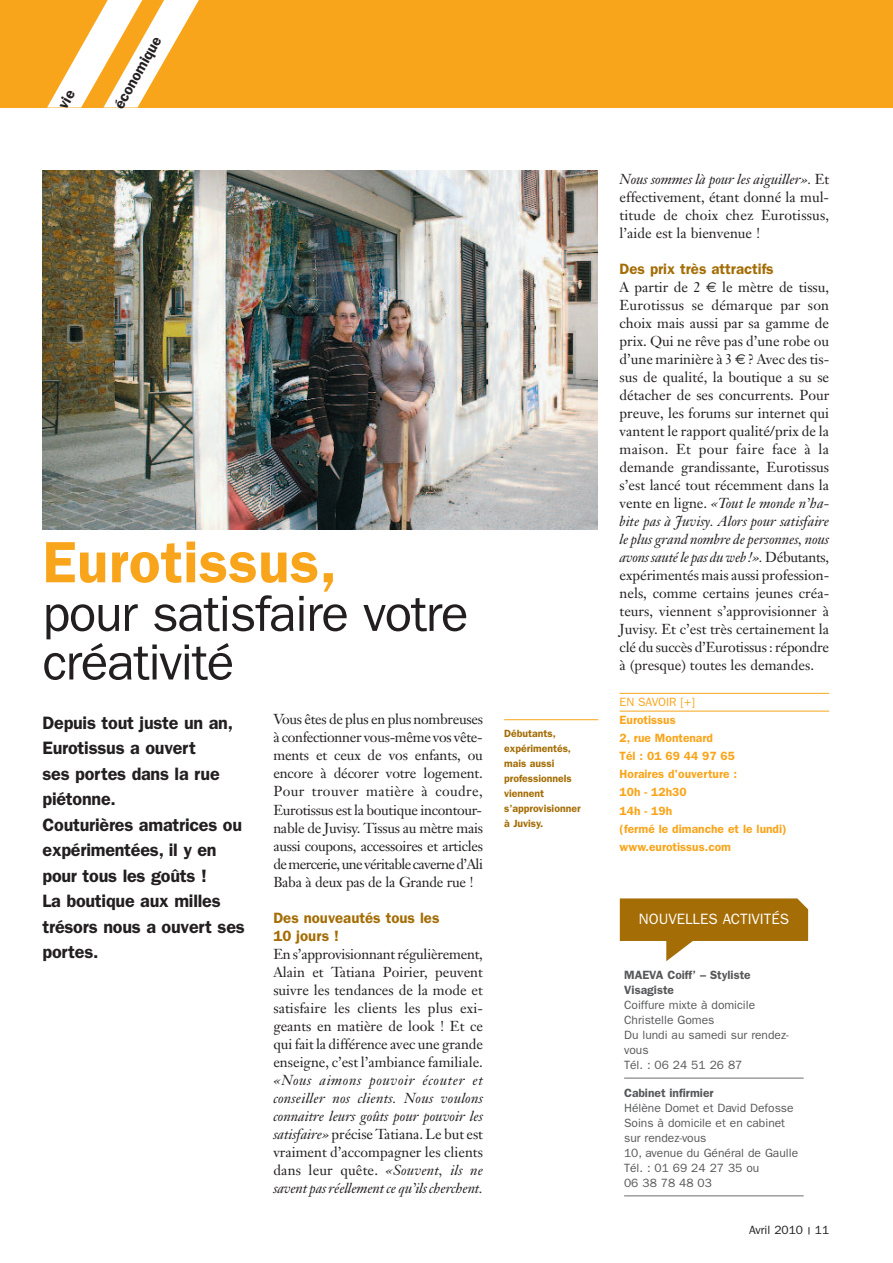
<style>
.page{position:relative;width:893px;height:1263px;background:#fff}
.page>*{position:absolute;margin:0;border:0;box-sizing:border-box;transform-origin:0 0}
.t1{font:600 58.5px "Franklin Gothic";letter-spacing:.005em;color:#f9a51b}
.t2{font:51px/48.6px "Franklin Gothic";letter-spacing:-.025em;color:#231f20}
.t3{font:600 18px/25.5px "Franklin Gothic";letter-spacing:-.015em;color:#231f20}
.t4{font:600 15px/18px "Franklin Gothic";color:#a46d05}
.t5{font:15px "Franklin Gothic";color:#fff}
.t6{font:600 15px "Franklin Gothic";color:#231f20}
.t7{font:14.25px/18px "Janson Text";color:#231f20;text-align:justify}
.t8{font:italic 14.25px/18px "Janson Text";letter-spacing:-.01em;color:#231f20;text-align:justify}
.t9{font:12px/15px "Franklin Gothic";color:#57585a}
.t10{font:600 12px/18px "Franklin Gothic";color:#f9a51b}
.t11{font:600 12px/15px "Franklin Gothic";color:#57585a}
.t12{font:12px "Franklin Gothic";color:#231f20}
.t13{font:12px "Franklin Gothic";color:#f9a51b}
.t14{font:600 10.5px/15px "Franklin Gothic";color:#a46d05}
.s1{font-style:normal}
.s2{font-style:italic}
.s3{font-family:"Euro Sans"}
</style>
<div class="page">
<hr style="left:624px;top:1078px;width:180px;height:1px;background:#6c6d70">
<hr style="left:624px;top:1195px;width:180px;height:1px;background:#6c6d70">
<svg style="left:620px;top:898px;width:188px;height:63px"></svg>
<div style="left:0;top:0;width:893px;height:107px;background:#f9a51b"></div>
<img style="left:43px;top:170px;width:555px;height:359px">
<hr style="left:620px;top:693px;width:209px;height:1px;background:#f9a51b">
<hr style="left:620px;top:711px;width:209px;height:1px;background:#f9a51b">
<hr style="left:504px;top:719px;width:94px;height:1px;background:#f9a51b">
<svg style="left:47px;top:0;width:161px;height:108px"></svg>
<p class="t6" style="left:113px;top:105px;width:82px;rotate:-60deg">économique</p>
<h1 class="t1" style="left:43px;top:542px;width:296px">Eurotissus,</h1>
<h2 class="t2" style="left:43px;top:593px;width:428px">pour satisfaire votre créativité</h2>
<p class="t3" style="left:43px;top:711px;width:204px">Depuis tout juste un an,<br>Eurotissus a ouvert<br>ses portes dans la rue piétonne.<br>Couturières amatrices ou expérimentées, il y en pour tous les goûts !<br>La boutique aux milles trésors nous a ouvert ses portes.</p>
<p class="t7" style="left:273px;top:712px;width:211px">Vous êtes de plus en plus nombreuses à confectionner vous-même vos vête&shy;ments et ceux de vos enfants, ou encore à décorer votre logement.<br>Pour trouver matière à coudre, Eurotissus est la boutique incontour&shy;nable de Juvisy. Tissus au mètre mais aussi coupons, accessoires et articles demercerie,unevéritablecaverned’Ali Baba à deux pas de la Grande rue !</p>
<p class="t4" style="left:273px;top:910px;width:168px">Des nouveautés tous les<br>10 jours !</p>
<p class="t7" style="left:273px;top:946px;width:211px">En s’approvisionnant régulièrement, Alain et Tatiana Poirier, peuvent suivre les tendances de la mode et satisfaire les clients les plus exi&shy;geants en matière de look ! Et ce qui fait la différence avec une grande enseigne, c’est l’ambiance familiale.</p>
<p class="t8" style="left:273px;top:1072px;width:211px">«Nous aimons pouvoir écouter et conseiller nos clients. Nous voulons connaitre leurs goûts pour pouvoir les satisfaire» <span class="s1">précise Tatiana. Le but est vraiment d’accompagner les clients dans leur quête.</span> «Souvent, ils ne savent pas réellement ce qu’ils cherchent.</p>
<p class="t14" style="left:504px;top:727px;width:78px">Débutants, expérimentés, mais aussi professionnels viennent s’approvisionner à Juvisy.</p>
<p class="t7" style="left:620px;top:172px;width:211px"><span class="s2">Nous sommes là pour les aiguiller».</span> Et effectivement, étant donné la mul&shy;titude de choix chez Eurotissus, l’aide est la bienvenue !</p>
<p class="t4" style="left:620px;top:262px;width:156px">Des prix très attractifs</p>
<p class="t7" style="left:620px;top:280px;width:211px">A partir de 2 <span class="s3">€</span> le mètre de tissu, Eurotissus se démarque par son choix mais aussi par sa gamme de prix. Qui ne rêve pas d’une robe ou d’une marinière à 3 <span class="s3">€</span> ? Avec des tis&shy;sus de qualité, la boutique a su se détacher de ses concurrents. Pour preuve, les forums sur internet qui vantent le rapport qualité/prix de la maison. Et pour faire face à la demande grandissante, Eurotissus s’est lancé tout récemment dans la vente en ligne. <span class="s2">«Tout le monde n’ha&shy;bite pas à Juvisy. Alors pour satisfaire le plus grand nombre de personnes, nous avons sauté le pas du web !».</span> Débutants, expérimentés mais aussi profession&shy;nels, comme certains jeunes créa&shy;teurs, viennent s’approvisionner à Juvisy. Et c’est très certainement la clé du succès d’Eurotissus : répondre à (presque) toutes les demandes.</p>
<p class="t13" style="left:620px;top:698px;width:77px">EN SAVOIR [+]</p>
<p class="t10" style="left:620px;top:712px;width:169px">Eurotissus<br>2, rue Montenard<br>Tél : 01 69 44 97 65<br>Horaires d'ouverture :<br>10h - 12h30<br>14h - 19h<br>(fermé le dimanche et le lundi) www.eurotissus.com</p>
<p class="t5" style="left:639px;top:913px;width:152px">NOUVELLES ACTIVITÉS</p>
<p class="t11" style="left:624px;top:968px;width:128px">MAEVA Coiff’ – Styliste<br>Visagiste</p>
<p class="t9" style="left:624px;top:998px;width:166px">Coiffure mixte à domicile<br>Christelle Gomes<br>Du lundi au samedi sur rendez&shy;vous<br>Tél. : 06 24 51 26 87</p>
<p class="t11" style="left:624px;top:1086px;width:91px">Cabinet infirmier</p>
<p class="t9" style="left:624px;top:1101px;width:176px">Hélène Domet et David Defosse<br>Soins à domicile et en cabinet sur rendez-vous<br>10, avenue du Général de Gaulle<br>Tél. : 01 69 24 27 35 ou<br>06 38 78 48 03</p>
<p class="t12" style="left:749px;top:1226px;width:82px">Avril 2010 11</p>
</div>
